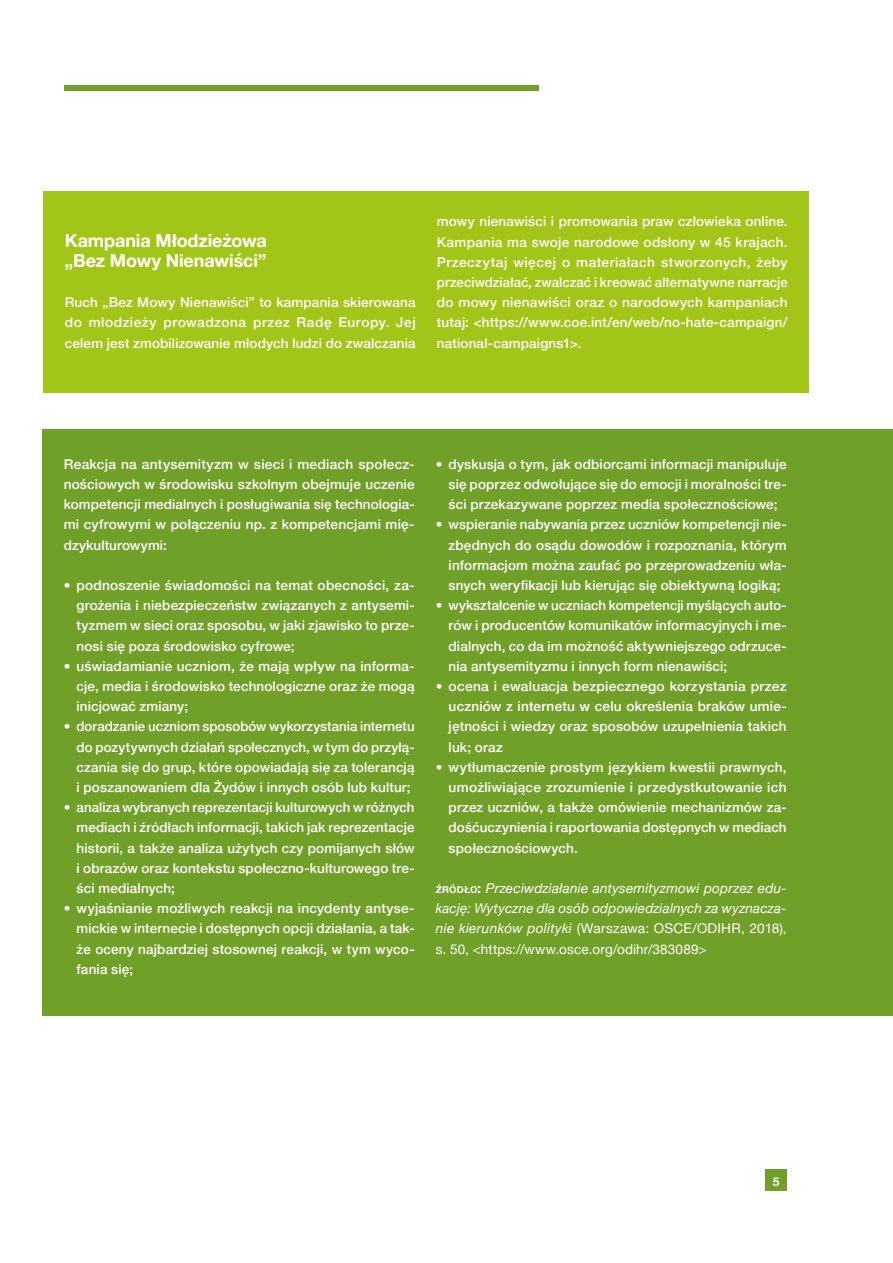
<style>
.page{position:relative;width:893px;height:1263px;background:#fff}
.page>*{position:absolute;margin:0;border:0;box-sizing:border-box;transform-origin:0 0}
.t1{font:700 18px/20.2px "Helvetica Neue";letter-spacing:-.005em;color:#fff}
.t2{font:500 13.5px/20.2px "Helvetica Neue";letter-spacing:.01em;color:#fff;text-align:justify}
.t3{font:italic 13.5px/20.2px "Helvetica Neue";letter-spacing:.015em;color:#fff;text-align:justify}
.t4{font:700 12px "Helvetica Neue";color:#fff}
.s1{font-weight:700;font-style:normal;font-size:9.45px}
.s2{font-weight:700;font-style:normal}
.s3{font-style:normal}
</style>
<div class="page">
<div style="left:765px;top:1169px;width:22px;height:22px;background:#71a029"></div>
<div style="left:64px;top:85px;width:475px;height:5px;background:#71a029"></div>
<div style="left:44px;top:191px;width:765px;height:201px;background:#a2c617"></div>
<div style="left:43px;top:429px;width:850px;height:587px;background:#71a029"></div>
<h1 class="t1" style="left:65px;top:231px;width:203px">Kampania Młodzieżowa „Bez Mowy Nienawiści”</h1>
<p class="t2" style="left:65px;top:291px;width:352px">Ruch „Bez Mowy Nienawiści” to kampania skierowana do młodzieży prowadzona przez Radę Europy. Jej celem jest zmobilizowanie młodych ludzi do zwalczania</p>
<p class="t2" style="left:437px;top:210px;width:352px">mowy nienawiści i promowania praw człowieka online.<br>Kampania ma swoje narodowe odsłony w 45 krajach.<br>Przeczytaj więcej o materiałach stworzonych, żeby przeciwdziałać, zwalczać i kreować alternatywne narracje do mowy nienawiści oraz o narodowych kampaniach tutaj: &lt;https://www.coe.int/en/web/no-hate-campaign/ national-campaigns1&gt;.</p>
<p class="t2" style="left:64px;top:453px;width:352px">Reakcja na antysemityzm w sieci i mediach społecz&shy;nościowych w środowisku szkolnym obejmuje uczenie kompetencji medialnych i posługiwania się technologia&shy;mi cyfrowymi w połączeniu np. z kompetencjami mię&shy;dzykulturowymi:</p>
<p class="t2" style="left:77px;top:574px;width:340px;text-indent:-13px">• podnoszenie świadomości na temat obecności, za&shy;grożenia i niebezpieczeństw związanych z antysemi&shy;tyzmem w sieci oraz sposobu, w jaki zjawisko to prze&shy;nosi się poza środowisko cyfrowe;</p>
<p class="t2" style="left:77px;top:655px;width:340px;text-indent:-13px">• uświadamianie uczniom, że mają wpływ na informa&shy;cje, media i środowisko technologiczne oraz że mogą inicjować zmiany;</p>
<p class="t2" style="left:77px;top:715px;width:340px;text-indent:-13px">• doradzanie uczniom sposobów wykorzystania internetu do pozytywnych działań społecznych, w tym do przyłą&shy;czania się do grup, które opowiadają się za tolerancją i poszanowaniem dla Żydów i innych osób lub kultur;</p>
<p class="t2" style="left:77px;top:796px;width:340px;text-indent:-13px">• analiza wybranych reprezentacji kulturowych w różnych mediach i źródłach informacji, takich jak reprezentacje historii, a także analiza użytych czy pomijanych słów i obrazów oraz kontekstu społeczno-kulturowego tre&shy;ści medialnych;</p>
<p class="t2" style="left:77px;top:897px;width:340px;text-indent:-13px">• wyjaśnianie możliwych reakcji na incydenty antyse&shy;mickie w internecie i dostępnych opcji działania, a tak&shy;że oceny najbardziej stosownej reakcji, w tym wyco&shy;fania się;</p>
<p class="t2" style="left:449px;top:453px;width:340px;text-indent:-13px">• dyskusja o tym, jak odbiorcami informacji manipuluje się poprzez odwołujące się do emocji i moralności tre&shy;ści przekazywane poprzez media społecznościowe;</p>
<p class="t2" style="left:449px;top:513px;width:340px;text-indent:-13px">• wspieranie nabywania przez uczniów kompetencji nie&shy;zbędnych do osądu dowodów i rozpoznania, którym informacjom można zaufać po przeprowadzeniu wła&shy;snych weryfikacji lub kierując się obiektywną logiką;</p>
<p class="t2" style="left:449px;top:594px;width:340px;text-indent:-13px">• wykształcenie w uczniach kompetencji myślących auto&shy;rów i producentów komunikatów informacyjnych i me&shy;dialnych, co da im możność aktywniejszego odrzuce&shy;nia antysemityzmu i innych form nienawiści;</p>
<p class="t2" style="left:449px;top:675px;width:340px;text-indent:-13px">• ocena i ewaluacja bezpiecznego korzystania przez uczniów z internetu w celu określenia braków umie&shy;jętności i wiedzy oraz sposobów uzupełnienia takich luk; oraz</p>
<p class="t2" style="left:449px;top:756px;width:340px;text-indent:-13px">• wytłumaczenie prostym językiem kwestii prawnych, umożliwiające zrozumienie i przedystkutowanie ich przez uczniów, a także omówienie mechanizmów za&shy;dośćuczynienia i raportowania dostępnych w mediach społecznościowych.</p>
<p class="t3" style="left:436px;top:879px;width:352px"><span class="s1">źródło</span><span class="s2">:</span> Przeciwdziałanie antysemityzmowi poprzez edu&shy;kację: Wytyczne dla osób odpowiedzialnych za wyznacza&shy;nie kierunków polityki <span class="s3">(Warszawa: OSCE/ODIHR, 2018), s. 50, &lt;https://www.osce.org/odihr/383089&gt;</span></p>
<p class="t4" style="left:773px;top:1172px;width:8px">5</p>
</div>
